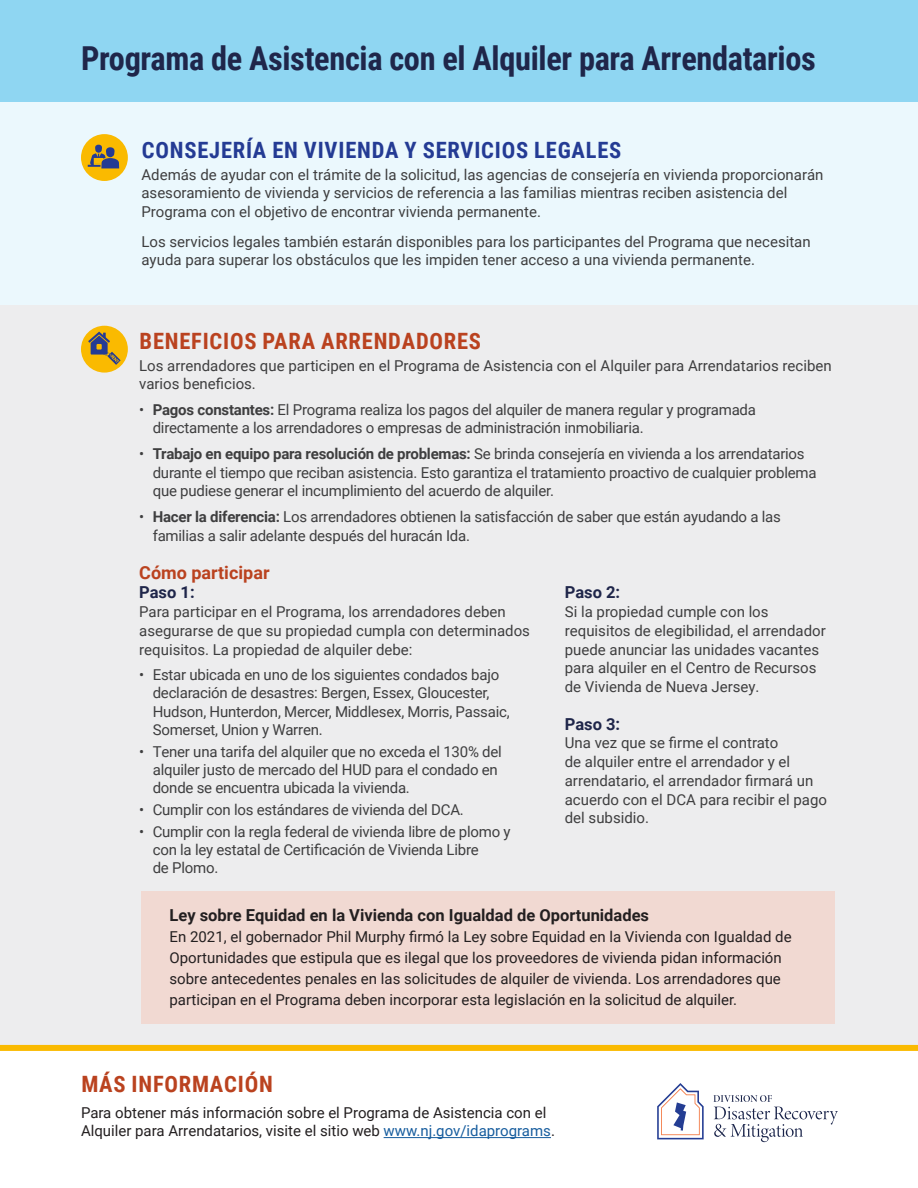
<style>
.page{position:relative;width:918px;height:1188px;background:#fff}
.page>*{position:absolute;margin:0;border:0;box-sizing:border-box;transform-origin:0 0}
.MainHeader{font:700 33px "Roboto Condensed";letter-spacing:-.01em;color:#1f264a}
.SubHead{font:700 22.5px "Roboto Condensed";letter-spacing:.035em;color:#ba421f}
.SubHead-2{font:700 22.5px "Roboto Condensed";letter-spacing:.035em;color:#243b94}
.t1{font:700 18px "Roboto";color:#ba421f}
.t2{font:700 16.5px "Roboto";color:#231f20}
.t3{font:700 16.5px "Roboto";color:#1f264a}
.Body_Type{font:15px/18.8px "Roboto";letter-spacing:-.01em;color:#3e3e3f}
.Body_Type-2{font:15px/21px "Roboto";color:#231f20}
.s1{font-weight:700}
.s2{color:#175d9e}
</style>
<div class="page">
<div style="left:0;top:305px;width:918px;height:740px;background:#ededee"></div>
<div style="left:141px;top:891px;width:694px;height:132px;background:#f1d9d2"></div>
<hr style="left:384px;top:1137px;width:167px;height:1px;background:#175d9e">
<div style="left:0;top:0;width:918px;height:104px;background:#8fd6f2"></div>
<div style="left:0;top:1045px;width:918px;height:6px;background:#faba00"></div>
<div style="left:0;top:103px;width:918px;height:202px;background:#ebf8fd"></div>
<div style="left:81px;top:326px;width:47px;height:47px;background:#faba00;border-radius:50%"></div>
<svg style="left:88px;top:332px;width:33px;height:33px"></svg>
<div style="left:81px;top:134px;width:47px;height:47px;background:#faba00;border-radius:50%"></div>
<svg style="left:88px;top:145px;width:31px;height:23px"></svg>
<svg style="left:657px;top:1083px;width:47px;height:56px"></svg>
<svg style="left:713px;top:1095px;width:124px;height:47px"></svg>
<p class="MainHeader" style="left:81px;top:35px;width:736px">Programa de Asistencia con el Alquiler para Arrendatarios</p>
<p class="SubHead-2" style="left:142px;top:134px;width:481px">CONSEJERÍA EN VIVIENDA Y SERVICIOS LEGALES</p>
<p class="Body_Type" style="left:141px;top:164px;width:684px">Además de ayudar con el trámite de la solicitud, las agencias de consejería en vivienda proporcionarán asesoramiento de vivienda y servicios de referencia a las familias mientras reciben asistencia del<br>Programa con el objetivo de encontrar vivienda permanente.</p>
<p class="Body_Type" style="left:141px;top:231px;width:671px">Los servicios legales también estarán disponibles para los participantes del Programa que necesitan ayuda para superar los obstáculos que les impiden tener acceso a una vivienda permanente.</p>
<p class="SubHead" style="left:140px;top:325px;width:343px">BENEFICIOS PARA ARRENDADORES</p>
<p class="Body_Type" style="left:139px;top:356px;width:694px;line-height:18.3px">Los arrendadores que participen en el Programa de Asistencia con el Alquiler para Arrendatarios reciben varios beneficios.</p>
<p class="Body_Type" style="left:153px;top:399px;width:605px;text-indent:-14px">• <span class="s1">Pagos constantes:</span> El Programa realiza los pagos del alquiler de manera regular y programada directamente a los arrendadores o empresas de administración inmobiliaria.</p>
<p class="Body_Type" style="left:153px;top:444px;width:665px;text-indent:-14px">• <span class="s1">Trabajo en equipo para resolución de problemas:</span> Se brinda consejería en vivienda a los arrendatarios durante el tiempo que reciban asistencia. Esto garantiza el tratamiento proactivo de cualquier problema que pudiese generar el incumplimiento del acuerdo de alquiler.</p>
<p class="Body_Type" style="left:153px;top:507px;width:630px;text-indent:-14px">• <span class="s1">Hacer la diferencia:</span> Los arrendadores obtienen la satisfacción de saber que están ayudando a las familias a salir adelante después del huracán Ida.</p>
<h1 class="t1" style="left:139px;top:560px;width:132px">Cómo participar</h1>
<h1 class="t3" style="left:139px;top:581px;width:57px">Paso 1:</h1>
<p class="Body_Type" style="left:139px;top:602px;width:392px">Para participar en el Programa, los arrendadores deben asegurarse de que su propiedad cumpla con determinados requisitos. La propiedad de alquiler debe:</p>
<p class="Body_Type" style="left:153px;top:665px;width:358px;line-height:18.3px;text-indent:-14px">• Estar ubicada en uno de los siguientes condados bajo declaración de desastres: Bergen, Essex, Gloucester, Hudson, Hunterdon, Mercer, Middlesex, Morris, Passaic, Somerset, Union y Warren.</p>
<p class="Body_Type" style="left:153px;top:742px;width:351px;line-height:18.3px;text-indent:-14px">• Tener una tarifa del alquiler que no exceda el 130% del alquiler justo de mercado del HUD para el condado en donde se encuentra ubicada la vivienda.</p>
<p class="Body_Type" style="left:139px;top:800px;width:326px">• Cumplir con los estándares de vivienda del DCA.</p>
<p class="Body_Type" style="left:153px;top:822px;width:360px;line-height:18.3px;text-indent:-14px">• Cumplir con la regla federal de vivienda libre de plomo y con la ley estatal de Certificación de Vivienda Libre<br>de Plomo.</p>
<h1 class="t2" style="left:170px;top:904px;width:481px">Ley sobre Equidad en la Vivienda con Igualdad de Oportunidades</h1>
<p class="Body_Type-2" style="left:170px;top:926px;width:624px">En 2021, el gobernador Phil Murphy firmó la Ley sobre Equidad en la Vivienda con Igualdad de Oportunidades que estipula que es ilegal que los proveedores de vivienda pidan información sobre antecedentes penales en las solicitudes de alquiler de vivienda. Los arrendadores que participan en el Programa deben incorporar esta legislación en la solicitud de alquiler.</p>
<h1 class="t3" style="left:565px;top:581px;width:57px">Paso 2:</h1>
<p class="Body_Type" style="left:565px;top:602px;width:262px">Si la propiedad cumple con los requisitos de elegibilidad, el arrendador puede anunciar las unidades vacantes para alquiler en el Centro de Recursos de Vivienda de Nueva Jersey.</p>
<h1 class="t3" style="left:565px;top:712px;width:57px">Paso 3:</h1>
<p class="Body_Type" style="left:565px;top:733px;width:264px">Una vez que se firme el contrato<br>de alquiler entre el arrendador y el arrendatario, el arrendador firmará un acuerdo con el DCA para recibir el pago del subsidio.</p>
<p class="SubHead" style="left:81px;top:1068px;width:193px">MÁS INFORMACIÓN</p>
<p class="Body_Type-2" style="left:81px;top:1102px;width:475px;line-height:18.8px">Para obtener más información sobre el Programa de Asistencia con el<br>Alquiler para Arrendatarios, visite el sitio web <span class="s2">www.nj.gov/idaprograms</span>.</p>
</div>
